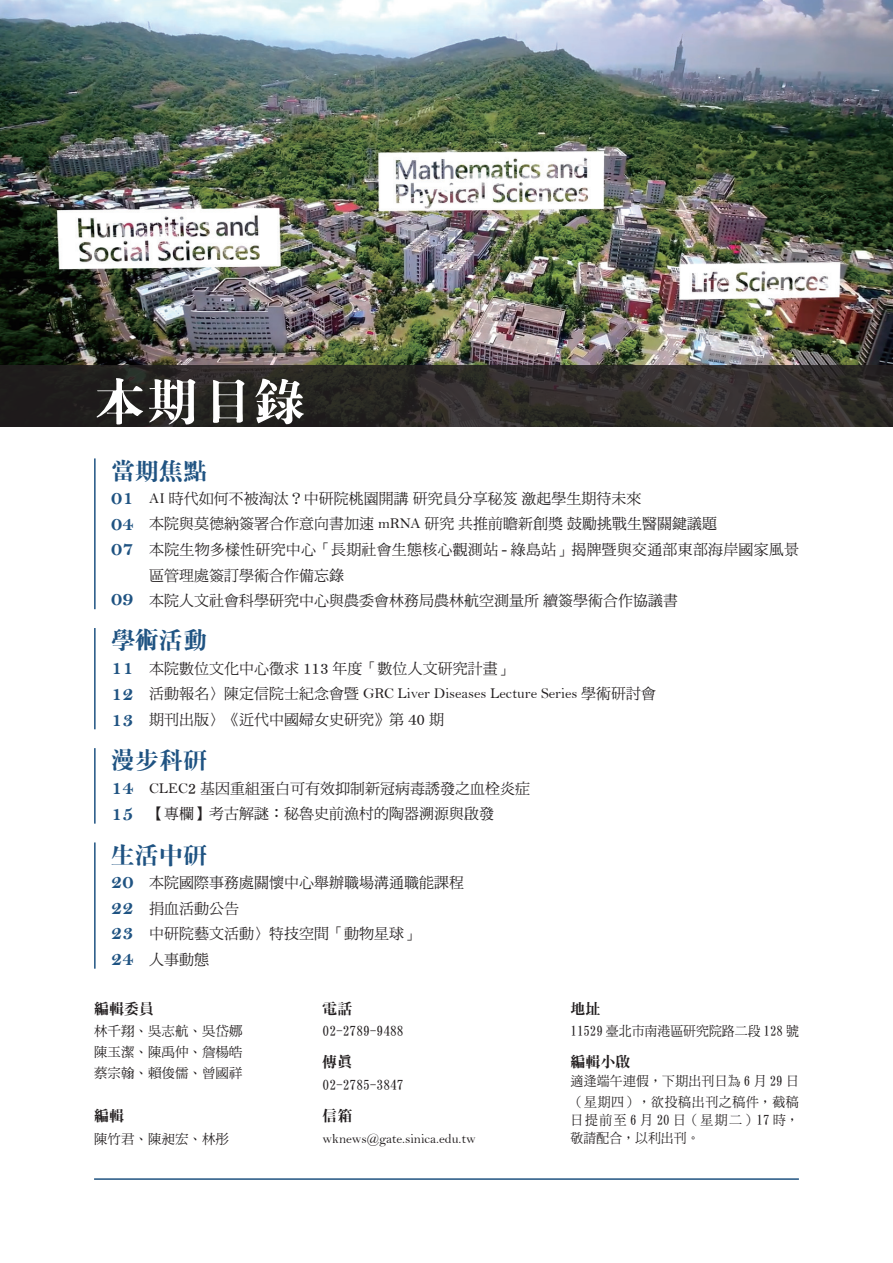
<style>
.page{position:relative;width:893px;height:1263px;background:#fff}
.page>*{position:absolute;margin:0;border:0;box-sizing:border-box;transform-origin:0 0}
.t1{font:51px "DF Ming XB WIN BF";color:#fff}
.t2{font:24px "DF Ming XB WIN BF";color:#1f5382}
.t3{font:21px "Bell MT Bold";color:#1f5382}
.t4{font:15px/25.5px "DF Ming Md HKP BF";color:#231f20}
.t5{font:15px "Bell";color:#231f20}
.t6{font:15px "DF Ming XB WIN BF";color:#231f20}
.t7{font:13.5px/20.2px "DF Ming Md HK BF";color:#231f20;scale:.96 1}
.t8{font:13.5px "DF Ming Md HK BF";color:#231f20}
.t9{font:13.5px "Bell";color:#231f20}
.s1{font-family:"Bell"}
.s2{font-family:"DF Ming Md HKP BF"}
</style>
<div class="page">
<img style="left:0;top:0;width:893px;height:366px">
<svg style="left:0;top:366px;width:893px;height:61px;background:#2b2826"></svg>
<hr style="left:94px;top:1178px;width:705px;height:2px;background:#205381">
<hr style="left:94px;top:458px;width:2px;height:151px;background:#1f5382">
<hr style="left:94px;top:628px;width:2px;height:101px;background:#1f5382">
<hr style="left:94px;top:748px;width:2px;height:76px;background:#1f5382">
<hr style="left:94px;top:842px;width:2px;height:127px;background:#1f5382">
<p class="t1" style="left:94px;top:375px;width:213px">本期目錄</p>
<p class="t2" style="left:111px;top:458px;width:97px">當期焦點</p>
<p class="t3" style="left:111px;top:485px;width:24px">01</p>
<p class="t3" style="left:111px;top:511px;width:24px">04</p>
<p class="t3" style="left:111px;top:536px;width:24px">07</p>
<p class="t3" style="left:111px;top:586px;width:24px">09</p>
<p class="t4" style="left:149px;top:486px;width:494px"><span class="s1">AI</span> 時代如何不被淘汰？中研院桃園開講研究員分享秘笈激起學生期待未來</p>
<p class="t4" style="left:149px;top:511px;width:569px">本院與莫德納簽署合作意向書加速 <span class="s1">mRNA</span> 研究共推前瞻新創獎鼓勵挑戰生醫關鍵議題</p>
<p class="t4" style="left:149px;top:537px;width:651px">本院生物多樣性研究中心「長期社會生態核心觀測站 <span class="s1">-</span> 綠島站」揭牌暨與交通部東部海岸國家風景區管理處簽訂學術合作備忘錄</p>
<p class="t4" style="left:149px;top:588px;width:530px">本院人文社會科學研究中心與農委會林務局農林航空測量所續簽學術合作協議書</p>
<p class="t2" style="left:111px;top:628px;width:97px">學術活動</p>
<p class="t3" style="left:111px;top:655px;width:24px">11</p>
<p class="t3" style="left:111px;top:681px;width:24px">12</p>
<p class="t3" style="left:111px;top:706px;width:24px">13</p>
<p class="t4" style="left:149px;top:655px;width:365px">本院數位文化中心徵求 113 年度「數位人文研究計畫」</p>
<p class="t5" style="left:149px;top:684px;width:508px"><span class="s2">活動報名〉陳定信院士紀念會暨</span> GRC Liver Diseases Lecture Series <span class="s2">學術研討會</span></p>
<p class="t4" style="left:149px;top:706px;width:296px">期刊出版〉《近代中國婦女史研究》第 40 期</p>
<p class="t2" style="left:111px;top:748px;width:97px">漫步科研</p>
<p class="t3" style="left:111px;top:774px;width:24px">14</p>
<p class="t3" style="left:111px;top:801px;width:24px">15</p>
<p class="t4" style="left:149px;top:775px;width:382px"><span class="s1">CLEC</span>2 基因重組蛋白可有效抑制新冠病毒誘發之血栓炎症</p>
<p class="t4" style="left:149px;top:801px;width:346px">【專欄】考古解謎：秘魯史前漁村的陶器溯源與啟發</p>
<p class="t2" style="left:111px;top:842px;width:97px">生活中研</p>
<p class="t3" style="left:111px;top:869px;width:24px">20</p>
<p class="t3" style="left:111px;top:895px;width:24px">22</p>
<p class="t3" style="left:111px;top:920px;width:24px">23</p>
<p class="t3" style="left:111px;top:946px;width:24px">24</p>
<p class="t4" style="left:149px;top:870px;width:317px">本院國際事務處關懷中心舉辦職場溝通職能課程</p>
<p class="t4" style="left:149px;top:895px;width:92px">捐血活動公告</p>
<p class="t4" style="left:149px;top:921px;width:272px">中研院藝文活動〉特技空間「動物星球」</p>
<p class="t4" style="left:149px;top:946px;width:62px">人事動態</p>
<p class="t6" style="left:94px;top:1000px;width:61px">編輯委員</p>
<p class="t6" style="left:571px;top:1000px;width:31px">地址</p>
<p class="t6" style="left:323px;top:1000px;width:31px">電話</p>
<p class="t8" style="left:323px;top:1024px;width:82px">02-2789-9488</p>
<p class="t7" style="left:571px;top:1021px;width:239px">11529 臺北市南港區研究院路二段 128 號</p>
<p class="t6" style="left:323px;top:1054px;width:31px">傳真</p>
<p class="t8" style="left:323px;top:1078px;width:82px">02-2785-3847</p>
<p class="t6" style="left:323px;top:1108px;width:31px">信箱</p>
<p class="t8" style="left:94px;top:1024px;width:150px">林千翔、吳志航、吳岱娜</p>
<p class="t8" style="left:94px;top:1045px;width:150px">陳玉潔、陳禹仲、詹楊皓</p>
<p class="t8" style="left:94px;top:1066px;width:150px">蔡宗翰、賴俊儒、曾國祥</p>
<p class="t6" style="left:571px;top:1054px;width:61px">編輯小啟</p>
<p class="t7" style="left:571px;top:1071px;width:239px">適逢端午連假，下期出刊日為 6 月 29 日（星期四），欲投稿出刊之稿件，截稿</p>
<p class="t7" style="left:571px;top:1110px;width:239px;line-height:18px">日提前至 6 月 20 日（星期二）17 時，敬請配合，以利出刊。</p>
<p class="t6" style="left:94px;top:1108px;width:31px">編輯</p>
<p class="t8" style="left:94px;top:1132px;width:137px">陳竹君、陳昶宏、林彤</p>
<p class="t9" style="left:323px;top:1130px;width:155px">wknews@gate.sinica.edu.tw</p>
</div>
